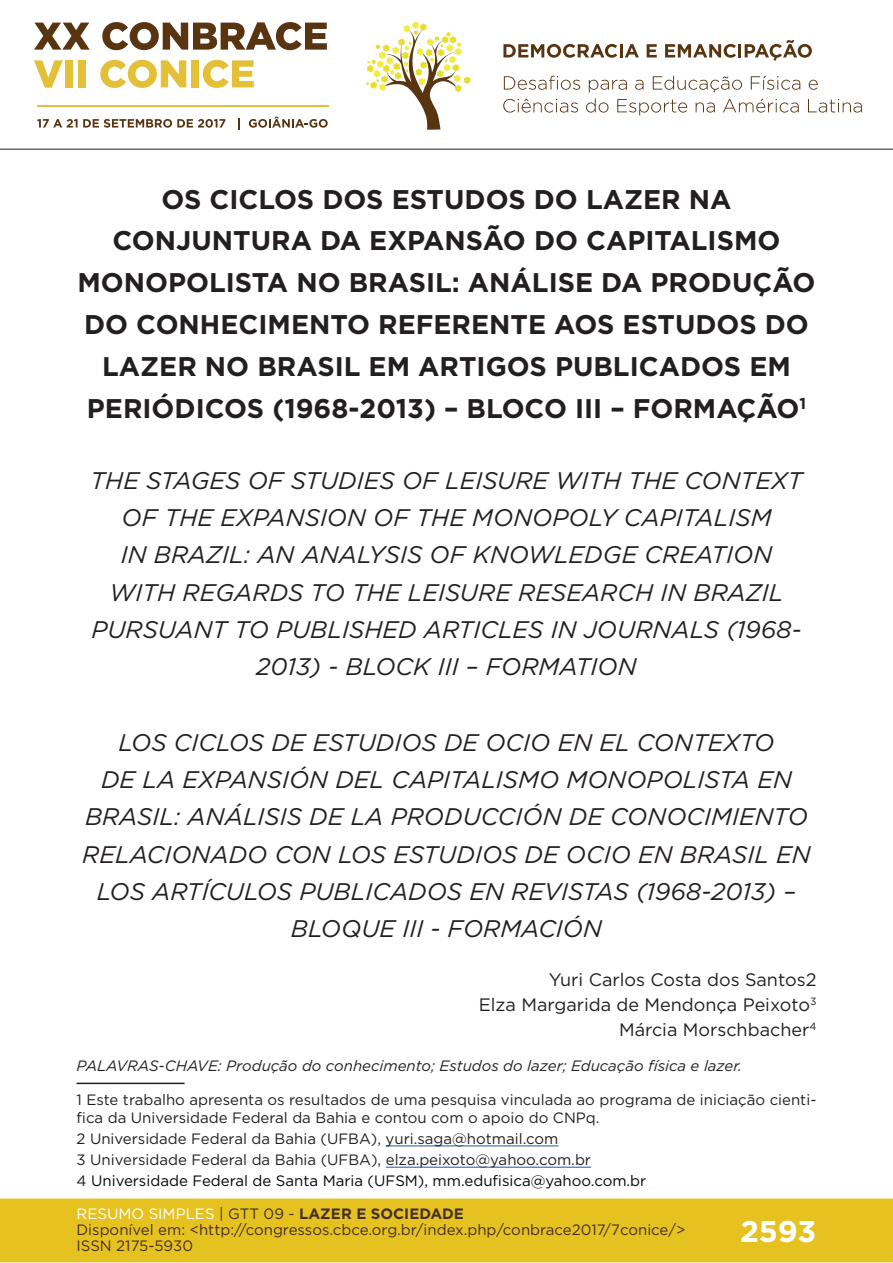
<style>
.page{position:relative;width:893px;height:1263px;background:#fff}
.page>*{position:absolute;margin:0;border:0;box-sizing:border-box;transform-origin:0 0}
.t1{font:700 30px "Gotham";color:#fff}
.t2{font:700 27px/41.7px "Gotham";color:#231f20;text-align:center}
.t3{font:italic 24px/37.2px "Gotham";color:#231f20;text-align:center}
.t4{font:18px/25.2px "Gotham";color:#231f20;text-align:right}
.t5{font:15px/21.3px "Gotham";color:#231f20}
.t6{font:15px/16px "Gotham";color:#462f2a}
.t7{font:italic 15px "Gotham";color:#231f20}
.s1{color:#030508}
.s2{color:#fff}
.s3{color:#442f2a}
.s4{font-weight:700;color:#442f2a}
</style>
<div class="page">
<div style="left:0;top:1198px;width:893px;height:64px;background:#e6c221;border:2px solid #e6c221"></div>
<svg style="left:34px;top:23px;width:56px;height:27px"></svg>
<svg style="left:102px;top:22px;width:225px;height:28px"></svg>
<svg style="left:34px;top:60px;width:29px;height:28px"></svg>
<div style="left:65px;top:60px;width:8px;height:27px;background:#e3c038"></div>
<div style="left:78px;top:60px;width:8px;height:27px;background:#e3c038"></div>
<svg style="left:100px;top:60px;width:86px;height:28px"></svg>
<div style="left:191px;top:60px;width:8px;height:27px;background:#e3c038"></div>
<svg style="left:203px;top:60px;width:51px;height:28px"></svg>
<svg style="left:37px;top:119px;width:188px;height:9px"></svg>
<svg style="left:238px;top:118px;width:2px;height:11px"></svg>
<svg style="left:249px;top:117px;width:79px;height:11px"></svg>
<hr style="left:37px;top:105px;width:291px;height:2px;background:#e3c038">
<svg style="left:366px;top:21px;width:105px;height:109px"></svg>
<svg style="left:503px;top:44px;width:136px;height:14px"></svg>
<svg style="left:647px;top:44px;width:10px;height:13px"></svg>
<svg style="left:665px;top:40px;width:147px;height:21px"></svg>
<svg style="left:504px;top:76px;width:76px;height:14px"></svg>
<svg style="left:809px;top:80px;width:9px;height:10px"></svg>
<svg style="left:503px;top:99px;width:75px;height:14px"></svg>
<svg style="left:586px;top:76px;width:214px;height:39px"></svg>
<svg style="left:808px;top:99px;width:54px;height:14px"></svg>
<hr style="left:0;top:149px;width:893px;height:1px;background:#442f2a">
<hr style="left:77px;top:1083px;width:108px;height:1px;background:#231f20">
<hr style="left:386px;top:1146px;width:172px;height:1px;background:#1e56a6">
<hr style="left:386px;top:1167px;width:205px;height:1px;background:#1e56a6">
<p class="t2" style="left:78px;top:178px;width:739px">OS CICLOS DOS ESTUDOS DO LAZER NA CONJUNTURA DA EXPANSÃO DO CAPITALISMO MONOPOLISTA NO BRASIL: ANÁLISE DA PRODUÇÃO DO CONHECIMENTO REFERENTE AOS ESTUDOS DO LAZER NO BRASIL EM ARTIGOS PUBLICADOS EM PERIÓDICOS (1968-2013) – BLOCO III – FORMAÇÃO<sup>1</sup></p>
<p class="t3" style="left:90px;top:461px;width:713px">THE STAGES OF STUDIES OF LEISURE WITH THE CONTEXT OF THE EXPANSION OF THE MONOPOLY CAPITALISM<br>IN BRAZIL: AN ANALYSIS OF KNOWLEDGE CREATION WITH REGARDS TO THE LEISURE RESEARCH IN BRAZIL PURSUANT TO PUBLISHED ARTICLES IN JOURNALS (1968- 2013) - BLOCK III – FORMATION</p>
<p class="t3" style="left:82px;top:723px;width:730px">LOS CICLOS DE ESTUDIOS DE OCIO EN EL CONTEXTO<br>DE LA EXPANSIÓN DEL CAPITALISMO MONOPOLISTA EN BRASIL: ANÁLISIS DE LA PRODUCCIÓN DE CONOCIMIENTO RELACIONADO CON LOS ESTUDIOS DE OCIO EN BRASIL EN LOS ARTÍCULOS PUBLICADOS EN REVISTAS (1968-2013) – BLOQUE III - FORMACIÓN</p>
<p class="t4" style="left:479px;top:966px;width:339px">Yuri Carlos Costa dos Santos2<br>Elza Margarida de Mendonça Peixoto<sup>3<br></sup>Márcia Morschbacher<sup>4</sup></p>
<p class="t7" style="left:77px;top:1056px;width:667px">PALAVRAS-CHAVE: Produção do conhecimento; Estudos do lazer; Educação física e lazer.</p>
<p class="t5" style="left:77px;top:1090px;width:741px;line-height:18px">1 Este trabalho apresenta os resultados de uma pesquisa vinculada ao programa de iniciação cienti&shy;fica da Universidade Federal da Bahia e contou com o apoio do CNPq.</p>
<p class="t5" style="left:77px;top:1128px;width:571px">2 Universidade Federal da Bahia (UFBA), yuri.saga@hotmail.com<br>3 Universidade Federal da Bahia (UFBA), elza.peixoto@yahoo.com.br<br>4 <span class="s1">Universidade Federal de Santa Maria (UFSM), mm.edufisica@yahoo.com.br</span></p>
<p class="t6" style="left:77px;top:1205px;width:610px"><span class="s2">RESUMO SIMPLES</span> <span class="s3">| GTT 09 -</span> <span class="s4">LAZER E SOCIEDADE<br></span>Disponível em: &lt;http://congressos.cbce.org.br/index.php/conbrace2017/7conice/&gt;<br>ISSN 2175-5930</p>
<p class="t1" style="left:740px;top:1212px;width:78px">2593</p>
</div>
